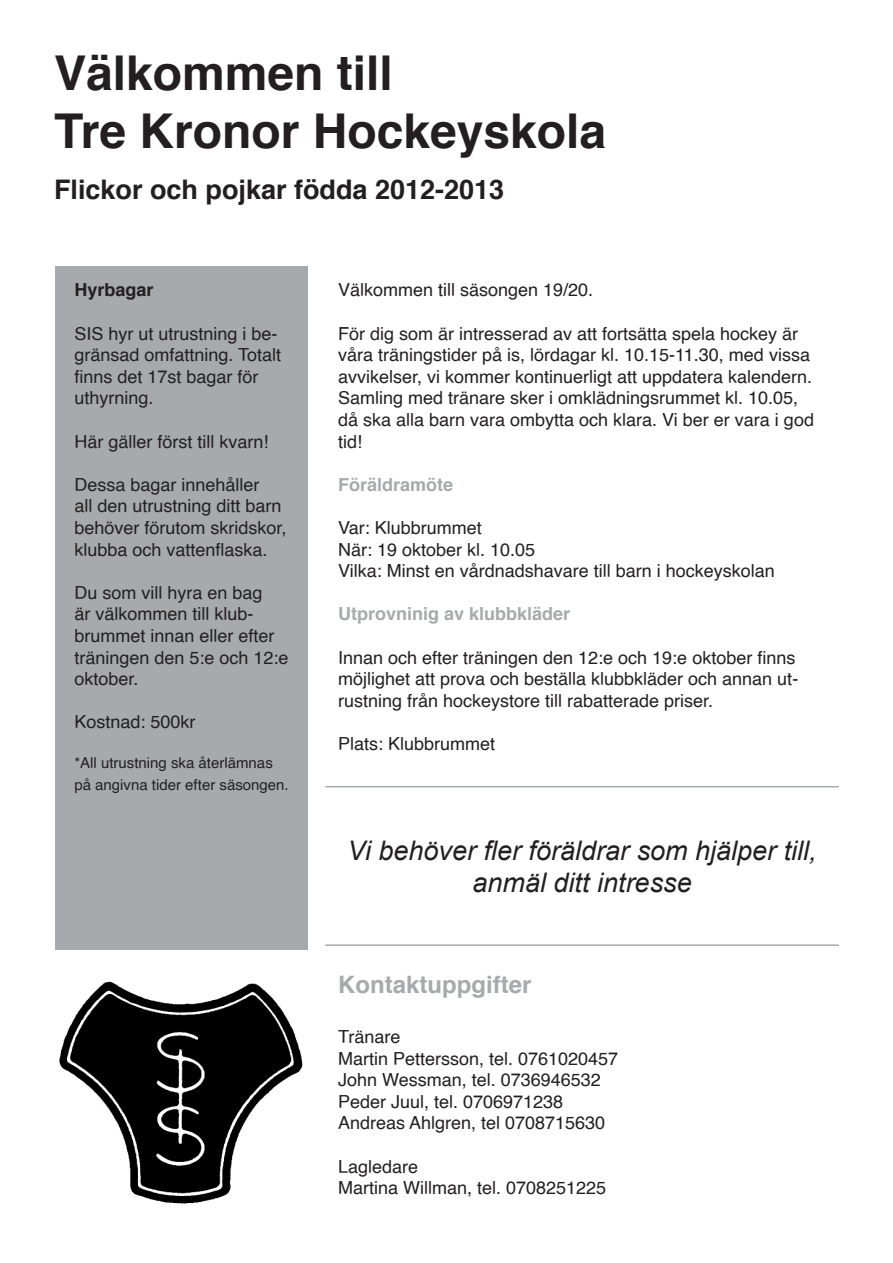
<style>
.page{position:relative;width:893px;height:1263px;background:#fff}
.page>*{position:absolute;margin:0;border:0;box-sizing:border-box;transform-origin:0 0}
.t1{font:700 48px/57.6px "Helvetica";color:#231f20}
.t2{font:italic 27px/32.4px "Arial";color:#231f20;text-align:center}
.t3{font:700 27px "Helvetica";color:#231f20}
.t4{font:700 24px "Helvetica";color:#a7aaac}
.t5{font:18px/21.6px "Helvetica";color:#231f20}
.t6{font:700 18px "Helvetica";color:#a7aaac}
.t7{font:700 18px "Helvetica";color:#231f20}
.t8{font:15px/21.6px "Helvetica";color:#231f20}
</style>
<div class="page">
<img style="left:59px;top:981px;width:244px;height:223px">
<div style="left:55px;top:266px;width:253px;height:684px;background:#a7aaac"></div>
<hr style="left:325px;top:944px;width:514px;height:2px;background:#a7aaac">
<hr style="left:325px;top:786px;width:514px;height:1px;background:#a7aaac">
<p class="t1" style="left:54px;top:45px;width:554px">Välkommen till<br>Tre Kronor Hockeyskola</p>
<p class="t3" style="left:54px;top:167px;width:452px">Flickor och pojkar födda 2012-2013</p>
<p class="t7" style="left:74px;top:275px;width:81px">Hyrbagar</p>
<p class="t5" style="left:74px;top:323px;width:208px">SIS hyr ut utrustning i be&shy;gränsad omfattning. Totalt finns det 17st bagar för uthyrning.</p>
<p class="t5" style="left:74px;top:431px;width:196px">Här gäller först till kvarn!</p>
<p class="t5" style="left:74px;top:474px;width:214px">Dessa bagar innehåller<br>all den utrustning ditt barn behöver förutom skridskor, klubba och vattenflaska.</p>
<p class="t5" style="left:74px;top:582px;width:216px">Du som vill hyra en bag<br>är välkommen till klub&shy;brummet innan eller efter träningen den 5:e och 12:e oktober.</p>
<p class="t5" style="left:74px;top:712px;width:123px">Kostnad: 500kr</p>
<p class="t8" style="left:74px;top:752px;width:216px">*All utrustning ska återlämnas på angivna tider efter säsongen.</p>
<p class="t5" style="left:338px;top:280px;width:257px">Välkommen till säsongen 19/20.</p>
<p class="t5" style="left:338px;top:323px;width:477px">För dig som är intresserad av att fortsätta spela hockey är våra träningstider på is, lördagar kl. 10.15-11.30, med vissa avvikelser, vi kommer kontinuerligt att uppdatera kalendern.<br>Samling med tränare sker i omklädningsrummet kl. 10.05, då ska alla barn vara ombytta och klara. Vi ber er vara i god tid!</p>
<p class="t6" style="left:338px;top:470px;width:117px">Föräldramöte</p>
<p class="t5" style="left:338px;top:517px;width:145px">Var: Klubbrummet</p>
<p class="t5" style="left:338px;top:539px;width:199px">När: 19 oktober kl. 10.05</p>
<p class="t5" style="left:338px;top:560px;width:438px">Vilka: Minst en vårdnadshavare till barn i hockeyskolan</p>
<p class="t6" style="left:338px;top:599px;width:234px">Utprovninig av klubbkläder</p>
<p class="t5" style="left:338px;top:647px;width:462px">Innan och efter träningen den 12:e och 19:e oktober finns möjlighet att prova och beställa klubbkläder och annan ut&shy;rustning från hockeystore till rabatterade priser.</p>
<p class="t5" style="left:338px;top:733px;width:159px">Plats: Klubbrummet</p>
<p class="t2" style="left:347px;top:834px;width:471px">Vi behöver fler föräldrar som hjälper till, anmäl ditt intresse</p>
<p class="t4" style="left:338px;top:965px;width:195px">Kontaktuppgifter</p>
<p class="t5" style="left:338px;top:1026px;width:64px">Tränare</p>
<p class="t5" style="left:338px;top:1048px;width:282px">Martin Pettersson, tel. 0761020457</p>
<p class="t5" style="left:338px;top:1070px;width:264px">John Wessman, tel. 0736946532</p>
<p class="t5" style="left:338px;top:1091px;width:227px">Peder Juul, tel. 0706971238</p>
<p class="t5" style="left:338px;top:1113px;width:269px">Andreas Ahlgren, tel 0708715630</p>
<p class="t5" style="left:338px;top:1156px;width:82px">Lagledare</p>
<p class="t5" style="left:338px;top:1178px;width:270px">Martina Willman, tel. 0708251225</p>
</div>
